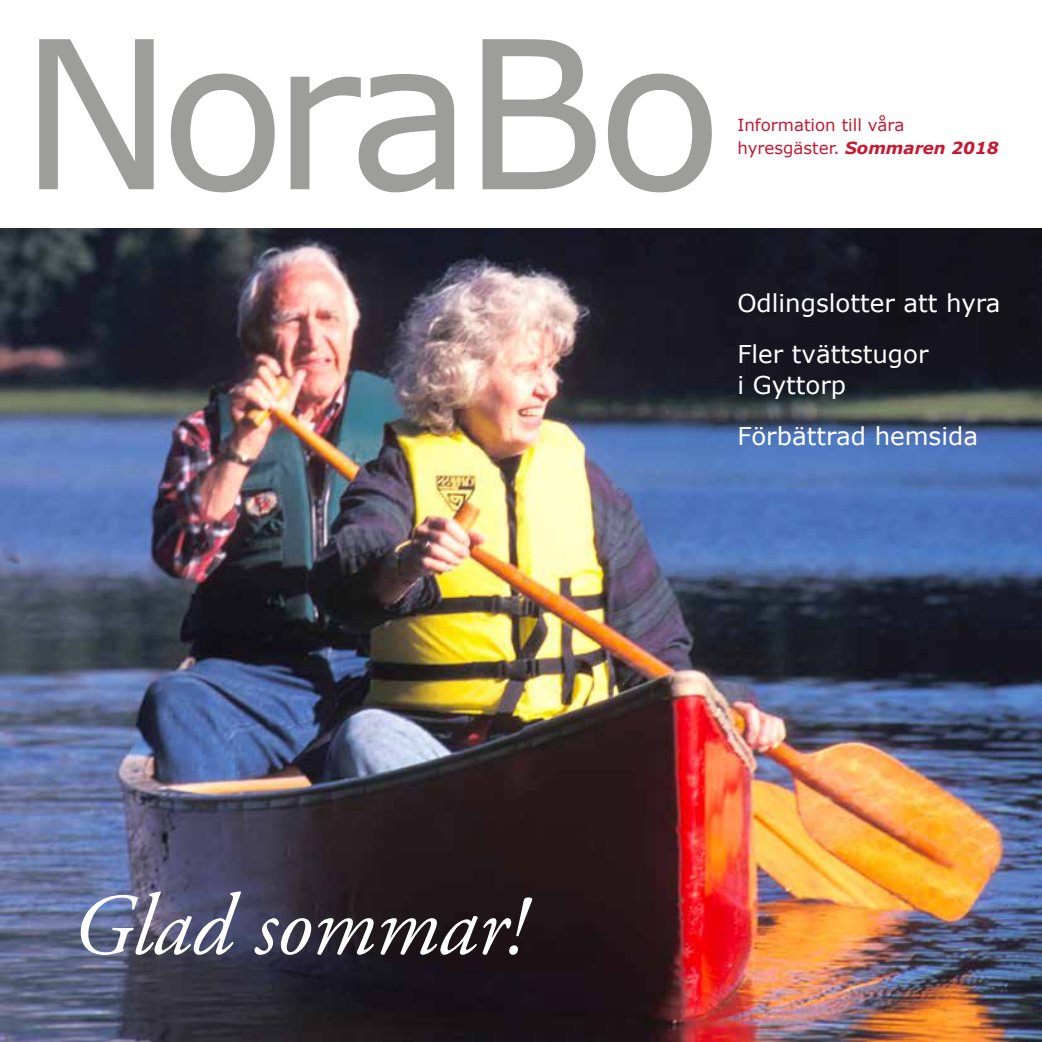
<style>
.page{position:relative;width:1042px;height:1042px;background:#fff}
.page>*{position:absolute;margin:0;border:0;box-sizing:border-box;transform-origin:0 0}
.t1{font:italic 86.8px "Adobe Garamond Pro";color:#fff}
.t2{font:24.5px/50.8px "Verdana";color:#fff}
.t3{font:16.62px/22.8px "Verdana";color:#c61932}
.s1{font-weight:700;font-style:italic}
</style>
<div class="page">
<img style="left:0;top:228px;width:1042px;height:814px">
<svg style="left:39px;top:39px;width:673px;height:153px"></svg>
<h1 class="t1" style="left:72px;top:874px;width:454px">Glad sommar!</h1>
<p class="t3" style="left:737px;top:113px;width:263px">Information till våra hyresgäster. <span class="s1">Sommaren 2018</span></p>
<p class="t2" style="left:737px;top:277px;width:265px">Odlingslotter att hyra<br>Fler tvättstugor</p>
<p class="t2" style="left:737px;top:360px;width:242px">i Gyttorp<br>Förbättrad hemsida</p>
</div>
